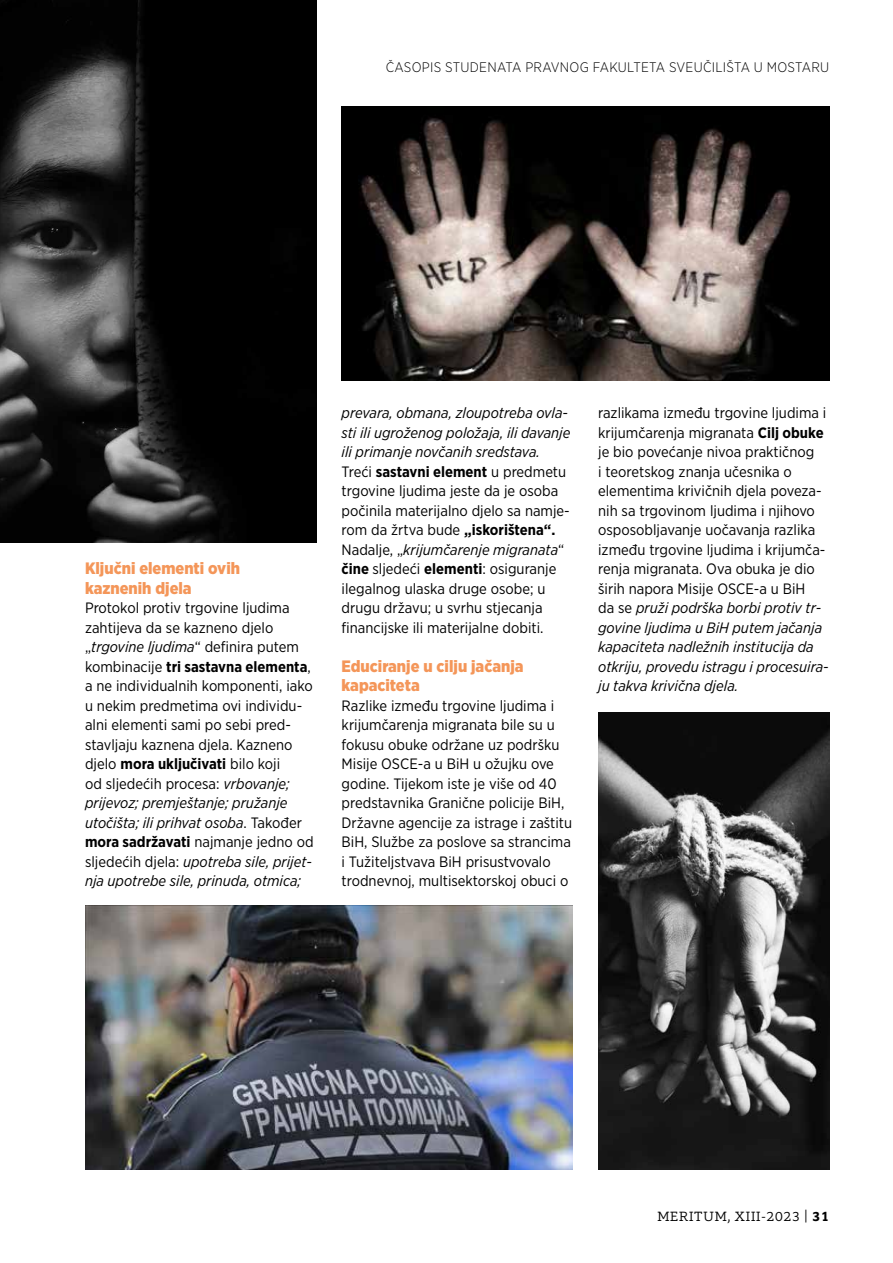
<style>
.page{position:relative;width:893px;height:1263px;background:#fff}
.page>*{position:absolute;margin:0;border:0;box-sizing:border-box;transform-origin:0 0}
.t1{font:900 16.5px/19.5px "Gotham Narrow";color:#f49659}
.t2{font:15px/19.5px "Gotham Narrow";color:#000}
.t3{font:300 13.8px "Gotham Narrow";letter-spacing:.02em;color:#000}
.t4{font:300 13.5px "Equip Slab";letter-spacing:.06em;color:#000}
.s1{font-style:italic}
.s2{font-weight:700}
</style>
<div class="page">
<img style="left:0;top:0;width:316px;height:542px">
<img style="left:85px;top:906px;width:488px;height:263px">
<img style="left:342px;top:106px;width:487px;height:275px">
<img style="left:598px;top:712px;width:231px;height:457px">
<p class="t3" style="left:386px;top:59px;width:445px">ČASOPIS STUDENATA PRAVNOG FAKULTETA SVEUČILIŠTA U MOSTARU</p>
<p class="t1" style="left:85px;top:559px;width:157px">Ključni elementi ovih kaznenih djela</p>
<p class="t2" style="left:85px;top:598px;width:230px">Protokol protiv trgovine ljudima zahtijeva da se kazneno djelo „<span class="s1">trgovine ljudima</span>“ definira putem kombinacije <span class="s2">tri sastavna elementa</span>, a ne individualnih komponenti, iako u nekim predmetima ovi individu&shy;alni elementi sami po sebi pred&shy;stavljaju kaznena djela. Kazneno djelo <span class="s2">mora uključivati</span> bilo koji<br>od sljedećih procesa: <span class="s1">vrbovanje; prijevoz; premještanje; pružanje utočišta; ili prihvat osoba</span>. Također <span class="s2">mora sadržavati</span> najmanje jedno od sljedećih djela: <span class="s1">upotreba sile, prijet&shy;nja upotrebe sile, prinuda, otmica;</span></p>
<p class="t2" style="left:342px;top:403px;width:230px"><span class="s1">prevara, obmana, zloupotreba ovla&shy;sti ili ugroženog položaja, ili davanje ili primanje novčanih sredstava.<br></span>Treći <span class="s2">sastavni element</span> u predmetu trgovine ljudima jeste da je osoba počinila materijalno djelo sa namje&shy;rom da žrtva bude <span class="s2">„iskorištena“.<br></span>Nadalje, „<span class="s1">krijumčarenje migranata</span>“ <span class="s2">čine</span> sljedeći <span class="s2">elementi</span>: osiguranje ilegalnog ulaska druge osobe; u drugu državu; u svrhu stjecanja financijske ili materijalne dobiti.</p>
<p class="t1" style="left:342px;top:656px;width:183px">Educiranje u cilju jačanja kapaciteta</p>
<p class="t2" style="left:342px;top:695px;width:232px">Razlike između trgovine ljudima i krijumčarenja migranata bile su u fokusu obuke održane uz podršku Misije OSCE-a u BiH u ožujku ove godine. Tijekom iste je više od 40 predstavnika Granične policije BiH, Državne agencije za istrage i zaštitu BiH, Službe za poslove sa strancima i Tužiteljstvava BiH prisustvovalo trodnevnoj, multisektorskoj obuci o</p>
<p class="t2" style="left:598px;top:403px;width:232px">razlikama između trgovine ljudima i krijumčarenja migranata <span class="s2">Cilj obuke </span>je bio povećanje nivoa praktičnog<br>i teoretskog znanja učesnika o elementima krivičnih djela poveza&shy;nih sa trgovinom ljudima i njihovo osposobljavanje uočavanja razlika između trgovine ljudima i krijumča&shy;renja migranata. Ova obuka je dio širih napora Misije OSCE-a u BiH<br>da se <span class="s1">pruži podrška borbi protiv tr&shy;govine ljudima u BiH putem jačanja kapaciteta nadležnih institucija da otkriju, provedu istragu i procesuira&shy;ju takva krivična djela.</span></p>
<p class="t4" style="left:657px;top:1208px;width:173px">MERITUM, XIII-2023 | <span class="s2">31</span></p>
</div>
